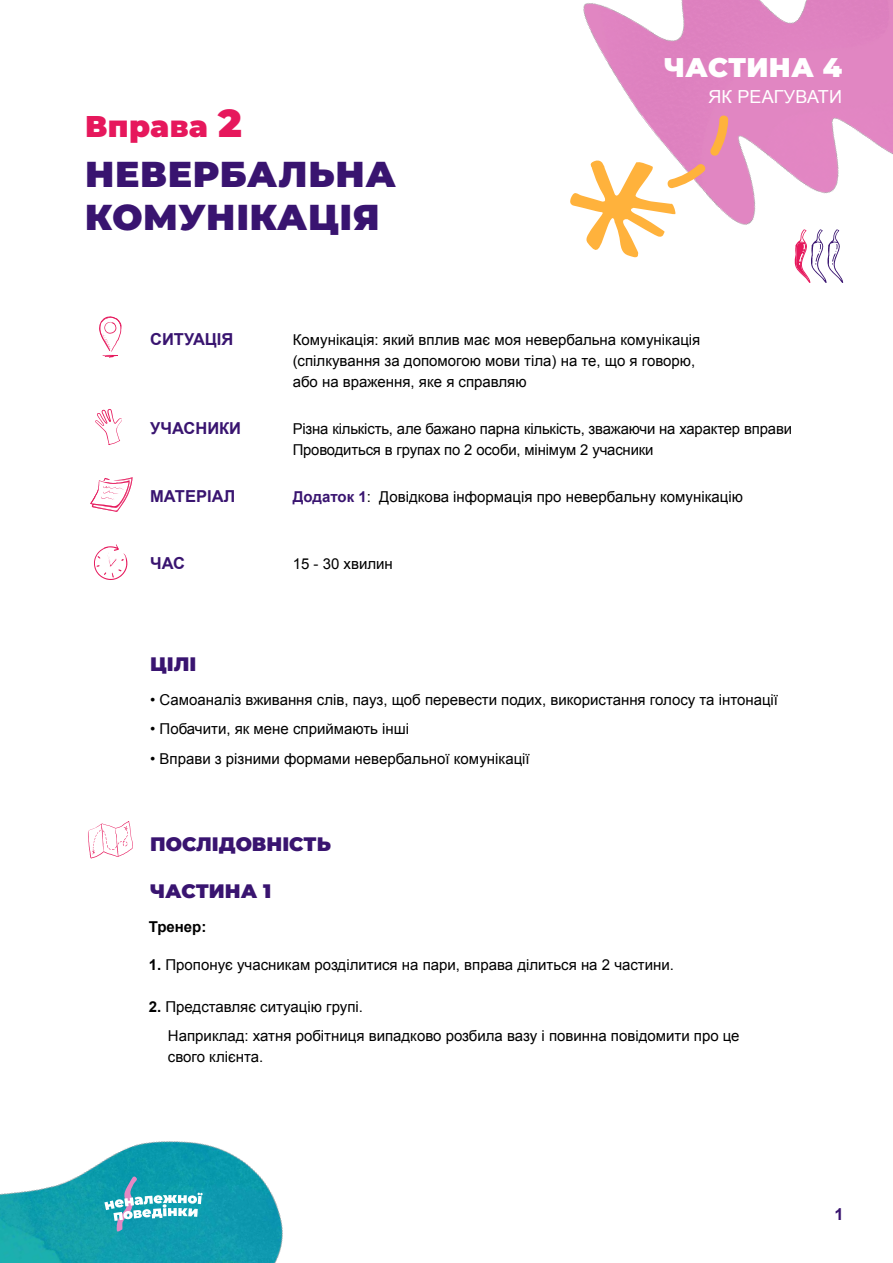
<style>
.page{position:relative;width:893px;height:1263px;background:#fff}
.page>*{position:absolute;margin:0;border:0;box-sizing:border-box;transform-origin:0 0}
.t1{font:900 36px/43px "Montserrat";letter-spacing:.02em;color:#391470}
.t2{font:900 30px "Montserrat";letter-spacing:.02em;color:#e6185c}
.t3{font:900 27px "Montserrat";letter-spacing:.01em;color:#fff}
.t4{font:900 19.5px "Montserrat";color:#391470}
.t5{font:18px "Arial";letter-spacing:.01em;color:#fff}
.t6{font:700 16.5px "Arial";color:#391470}
.t7{font:15px/21px "Arial";color:#000}
.t8{font:700 15px "Arial";color:#000}
.s1{font-size:39px}
.s2{font-weight:700;color:#391470}
.s3{font-weight:700}
</style>
<div class="page">
<svg style="left:99px;top:316px;width:23px;height:42px"></svg>
<svg style="left:94px;top:544px;width:33px;height:36px"></svg>
<svg style="left:90px;top:477px;width:43px;height:35px"></svg>
<svg style="left:95px;top:409px;width:27px;height:36px"></svg>
<img style="left:0;top:1141px;width:283px;height:122px">
<svg style="left:88px;top:821px;width:45px;height:37px"></svg>
<svg style="left:104px;top:1176px;width:99px;height:57px;background:#43adbd"></svg>
<img style="left:583px;top:0;width:310px;height:283px">
<svg style="left:570px;top:114px;width:158px;height:145px"></svg>
<h2 class="t2" style="left:85px;top:103px;width:158px">Вправа <span class="s1">2</span></h2>
<h1 class="t1" style="left:85px;top:151px;width:312px">НЕВЕРБАЛЬНА<br>КОМУНІКАЦІЯ</h1>
<h3 class="t3" style="left:664px;top:47px;width:179px">ЧАСТИНА 4</h3>
<p class="t5" style="left:708px;top:85px;width:135px">ЯК РЕАГУВАТИ</p>
<p class="t6" style="left:150px;top:329px;width:85px">СИТУАЦІЯ</p>
<p class="t7" style="left:293px;top:330px;width:409px">Комунікація: який вплив має моя невербальна комунікація (спілкування за допомогою мови тіла) на те, що я говорю, або на враження, яке я справляю</p>
<p class="t6" style="left:150px;top:417px;width:92px">УЧАСНИКИ</p>
<p class="t7" style="left:293px;top:418px;width:501px">Різна кількість, але бажано парна кількість, зважаючи на характер вправи<br>Проводиться в групах по 2 особи, мінімум 2 учасники</p>
<p class="t6" style="left:150px;top:485px;width:87px">МАТЕРІАЛ</p>
<p class="t7" style="left:293px;top:486px;width:452px"><span class="s2">Додаток 1</span>: Довідкова інформація про невербальну комунікацію</p>
<p class="t6" style="left:150px;top:552px;width:37px">ЧАС</p>
<p class="t7" style="left:293px;top:553px;width:102px">15 - 30 хвилин</p>
<h3 class="t4" style="left:150px;top:650px;width:48px">ЦІЛІ</h3>
<p class="t7" style="left:150px;top:689px;width:629px">• Самоаналіз вживання слів, пауз, щоб перевести подих, використання голосу та інтонації</p>
<p class="t7" style="left:150px;top:719px;width:261px">• Побачити, як мене сприймають інші</p>
<p class="t7" style="left:150px;top:748px;width:381px">• Вправи з різними формами невербальної комунікації</p>
<h3 class="t4" style="left:150px;top:830px;width:182px">ПОСЛІДОВНІСТЬ</h3>
<h3 class="t4" style="left:150px;top:876px;width:123px">ЧАСТИНА 1</h3>
<p class="t8" style="left:149px;top:916px;width:59px">Тренер:</p>
<p class="t7" style="left:149px;top:954px;width:527px"><span class="s3">1.</span> Пропонує учасникам розділитися на пари, вправа ділиться на 2 частини.</p>
<p class="t7" style="left:168px;top:992px;width:573px;line-height:29.5px;text-indent:-19px"><span class="s3">2.</span> Представляє ситуацію групі.<br>Наприклад: хатня робітниця випадково розбила вазу і повинна повідомити про це</p>
<p class="t7" style="left:168px;top:1047px;width:97px">свого клієнта.</p>
<p class="t6" style="left:834px;top:1203px;width:11px">1</p>
</div>
